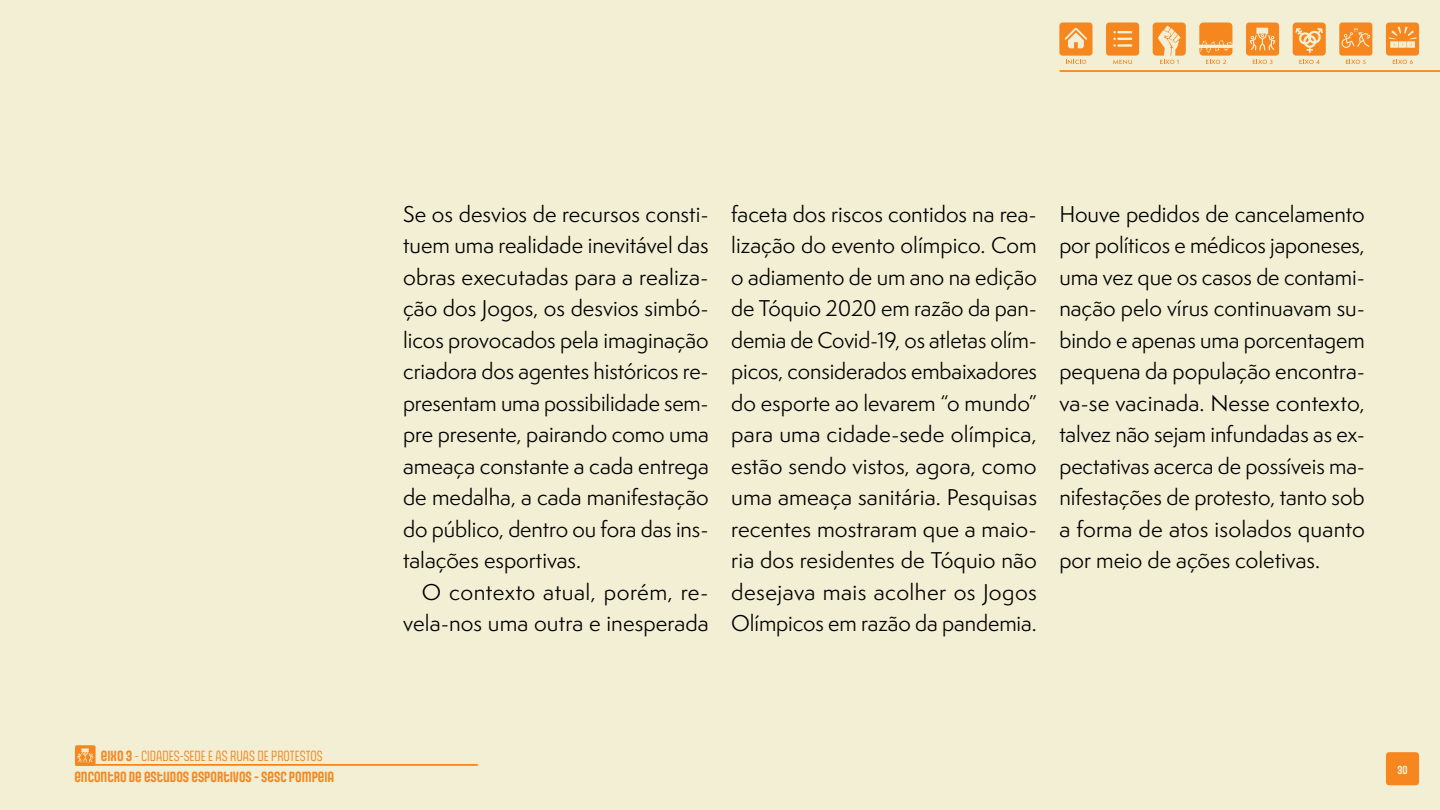
<style>
.page{position:relative;width:1440px;height:810px;background:#f3efd4}
.page>*{position:absolute;margin:0;border:0;box-sizing:border-box;transform-origin:0 0}
.t1{font:21px/31.5px "Semplicita Pro";color:#000;text-align:justify}
.t2{font:700 14.25px "Gala";color:#f6871f}
.t3{font:14.25px "Gala";color:#f6871f}
.t4{font:700 11.25px "Gala";color:#f3efd4}
.s1{font-weight:700}
</style>
<div class="page">
<div style="left:1386px;top:752px;width:33px;height:33px;background:#f6871f;border-radius:3px"></div>
<svg style="left:1059px;top:70px;width:381px;height:2px"></svg>
<svg style="left:1199px;top:23px;width:33px;height:41px"></svg>
<svg style="left:1246px;top:22px;width:33px;height:42px"></svg>
<svg style="left:1339px;top:22px;width:33px;height:42px"></svg>
<svg style="left:1386px;top:22px;width:33px;height:42px"></svg>
<svg style="left:1293px;top:22px;width:33px;height:42px"></svg>
<svg style="left:1059px;top:22px;width:34px;height:42px"></svg>
<svg style="left:1106px;top:22px;width:33px;height:42px"></svg>
<svg style="left:75px;top:745px;width:403px;height:21px"></svg>
<svg style="left:1153px;top:22px;width:33px;height:42px"></svg>
<p class="t3" style="left:101px;top:746px;width:223px"><span class="s1">EIXO 3</span> - CIDADES-SEDE E AS RUAS DE PROTESTOS</p>
<p class="t2" style="left:74px;top:767px;width:261px">ENCONTRO DE ESTUDOS ESPORTIVOS - SESC POMPEIA</p>
<p class="t1" style="left:403px;top:198px;width:307px">Se os desvios de recursos consti&shy;tuem uma realidade inevitável das obras executadas para a realiza&shy;ção dos Jogos, os desvios simbó&shy;licos provocados pela imaginação criadora dos agentes históricos re&shy;presentam uma possibilidade sem&shy;pre presente, pairando como uma ameaça constante a cada entrega de medalha, a cada manifestação do público, dentro ou fora das ins&shy;talações esportivas.</p>
<p class="t1" style="left:403px;top:576px;width:307px;text-align:right">O contexto atual, porém, re&shy;vela-nos uma outra e inesperada</p>
<p class="t1" style="left:731px;top:198px;width:307px">faceta dos riscos contidos na rea&shy;lização do evento olímpico. Com o adiamento de um ano na edição de Tóquio 2020 em razão da pan&shy;demia de Covid-19, os atletas olím&shy;picos, considerados embaixadores do esporte ao levarem “o mundo” para uma cidade-sede olímpica, estão sendo vistos, agora, como uma ameaça sanitária. Pesquisas recentes mostraram que a maio&shy;ria dos residentes de Tóquio não desejava mais acolher os Jogos Olímpicos em razão da pandemia.</p>
<p class="t1" style="left:1059px;top:198px;width:307px">Houve pedidos de cancelamento por políticos e médicos japoneses, uma vez que os casos de contami&shy;nação pelo vírus continuavam su&shy;bindo e apenas uma porcentagem pequena da população encontra&shy;va-se vacinada. Nesse contexto, talvez não sejam infundadas as ex&shy;pectativas acerca de possíveis ma&shy;nifestações de protesto, tanto sob a forma de atos isolados quanto por meio de ações coletivas.</p>
<p class="t4" style="left:1397px;top:762px;width:12px">30</p>
</div>
